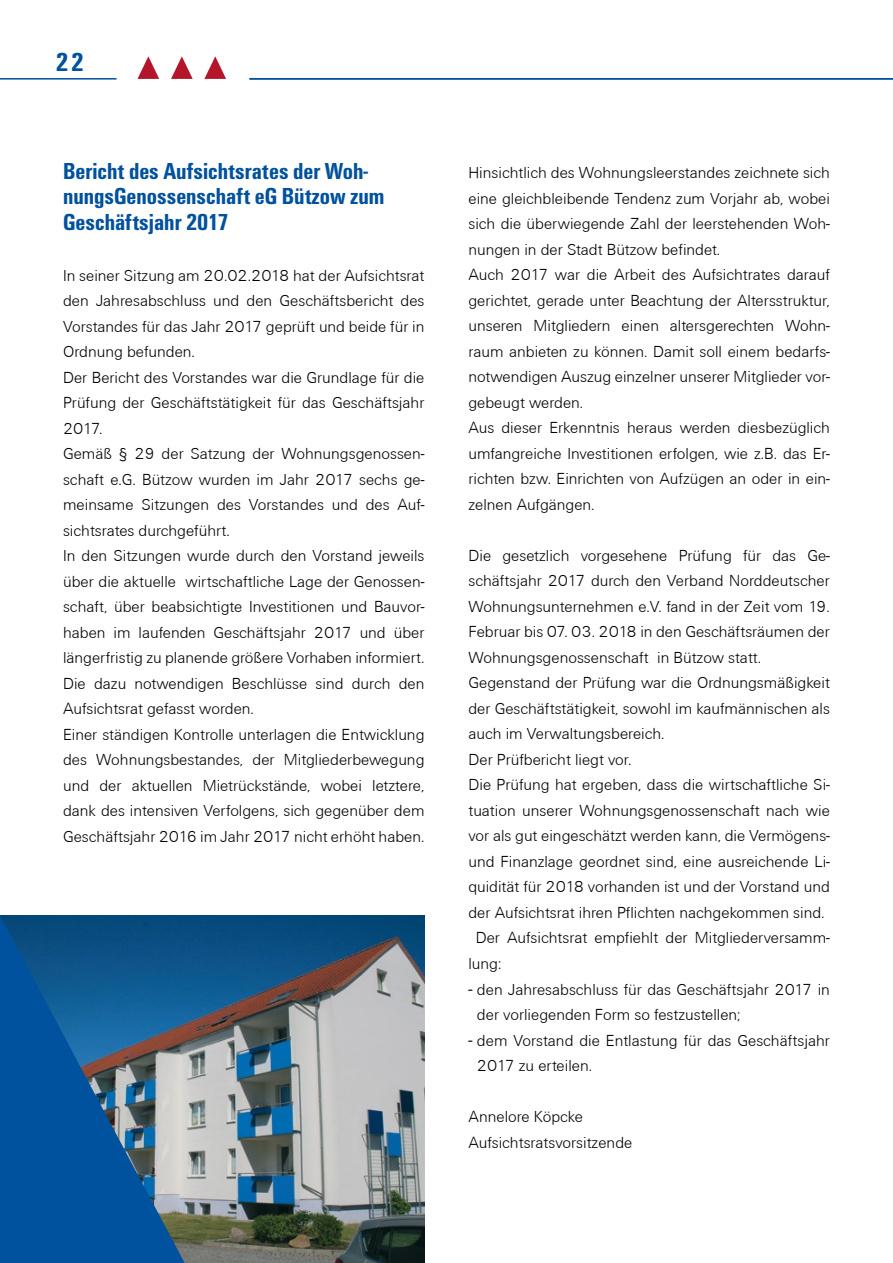
<style>
.page{position:relative;width:893px;height:1263px;background:#fff}
.page>*{position:absolute;margin:0;border:0;box-sizing:border-box;transform-origin:0 0}
.t1{font:700 condensed 27px "Unitus T";color:#00519e}
.t2{font:700 condensed 24px/25.5px "Unitus T";color:#00519e}
.t3{font:300 16.5px/25.5px "U001 T";color:#000}
.s1{font-size:18px}
</style>
<div class="page">
<hr style="left:0;top:78px;width:117px;height:2px;background:#00519e">
<hr style="left:249px;top:78px;width:644px;height:2px;background:#00519e">
<svg style="left:137px;top:56px;width:22px;height:23px"></svg>
<svg style="left:171px;top:56px;width:22px;height:23px"></svg>
<svg style="left:204px;top:56px;width:22px;height:23px"></svg>
<img style="left:185px;top:915px;width:239px;height:348px">
<svg style="left:0;top:915px;width:185px;height:348px;background:#1f5f96"></svg>
<h1 class="t1" style="left:56px;top:46px;width:29px">22</h1>
<h2 class="t2" style="left:63px;top:157px;width:323px">Bericht des Aufsichtsrates der Woh&shy;nungsGenossenschaft eG Bützow zum<br>Geschäftsjahr 2017</h2>
<p class="t3" style="left:63px;top:263px;width:363px">In seiner Sitzung am 20.02.2018 hat der Aufsichtsrat den Jahresabschluss und den Geschäftsbericht des Vorstandes für das Jahr 2017 geprüft und beide für in Ordnung befunden.<br>Der Bericht des Vorstandes war die Grundlage für die Prüfung der Geschäftstätigkeit für das Geschäftsjahr 2017.<br>Gemäß § 29 der Satzung der Wohnungsgenossen&shy;schaft e.G. Bützow wurden im Jahr 2017 sechs ge&shy;meinsame Sitzungen des Vorstandes und des Auf&shy;sichtsrates durchgeführt.<br>In den Sitzungen wurde durch den Vorstand jeweils über die aktuelle wirtschaftliche Lage der Genossen&shy;schaft, über beabsichtigte Investitionen und Bauvor&shy;haben im laufenden Geschäftsjahr 2017 und über längerfristig zu planende größere Vorhaben informiert.<br>Die dazu notwendigen Beschlüsse sind durch den Aufsichtsrat gefasst worden.<br>Einer ständigen Kontrolle unterlagen die Entwicklung des Wohnungsbestandes, der Mitgliederbewegung und der aktuellen Mietrückstände, wobei letztere, dank des intensiven Verfolgens, sich gegenüber dem Geschäftsjahr 2016 im Jahr 2017 nicht erhöht haben.</p>
<p class="t3" style="left:468px;top:160px;width:363px">Hinsichtlich des Wohnungsleerstandes zeichnete sich eine gleichbleibende Tendenz zum Vorjahr ab, wobei sich die überwiegende Zahl der leerstehenden Woh&shy;nungen in der Stadt Bützow befindet.<br>Auch 2017 war die Arbeit des Aufsichtrates darauf gerichtet, gerade unter Beachtung der Altersstruktur, unseren Mitgliedern einen altersgerechten Wohn&shy;raum anbieten zu können. Damit soll einem bedarfs&shy;notwendigen Auszug einzelner unserer Mitglieder vor&shy;gebeugt werden.<br>Aus dieser Erkenntnis heraus werden diesbezüglich umfangreiche Investitionen erfolgen, wie z.B. das Er&shy;richten bzw. Einrichten von Aufzügen an oder in ein&shy;zelnen Aufgängen.</p>
<p class="t3" style="left:468px;top:543px;width:363px">Die gesetzlich vorgesehene Prüfung für das Ge-</p>
<p class="t3" style="left:468px;top:568px;width:363px">schäftsjahr 2017 durch den Verband Norddeutscher</p>
<p class="t3" style="left:468px;top:594px;width:363px">Wohnungsunternehmen e.V. fand in der Zeit vom 19.</p>
<p class="t3" style="left:468px;top:619px;width:363px">Februar bis 07. 03. 2018 in den Geschäftsräumen der</p>
<p class="t3" style="left:468px;top:645px;width:294px">Wohnungsgenossenschaft in Bützow statt.</p>
<p class="t3" style="left:468px;top:670px;width:363px">Gegenstand der Prüfung war die Ordnungsmäßigkeit</p>
<p class="t3" style="left:468px;top:696px;width:363px">der Geschäftstätigkeit, sowohl im kaufmännischen als</p>
<p class="t3" style="left:468px;top:721px;width:198px">auch im Verwaltungsbereich.</p>
<p class="t3" style="left:468px;top:747px;width:165px">Der Prüfbericht liegt vor.</p>
<p class="t3" style="left:468px;top:772px;width:363px">Die Prüfung hat ergeben, dass die wirtschaftliche Si-</p>
<p class="t3" style="left:468px;top:798px;width:363px">tuation unserer Wohnungsgenossenschaft nach wie</p>
<p class="t3" style="left:468px;top:823px;width:363px">vor als gut eingeschätzt werden kann, die Vermögens-</p>
<p class="t3" style="left:468px;top:849px;width:363px">und Finanzlage geordnet sind, eine ausreichende Li-</p>
<p class="t3" style="left:468px;top:874px;width:363px">quidität für 2018 vorhanden ist und der Vorstand und</p>
<p class="t3" style="left:468px;top:900px;width:358px">der Aufsichtsrat ihren Pflichten nachgekommen sind.</p>
<p class="t3" style="left:476px;top:925px;width:356px">Der Aufsichtsrat empfiehlt der Mitgliederversamm-</p>
<p class="t3" style="left:468px;top:951px;width:34px">lung:</p>
<p class="t3" style="left:477px;top:977px;width:354px;text-indent:-9px"><span class="s1">-</span> den Jahresabschluss für das Geschäftsjahr 2017 in der vorliegenden Form so festzustellen;</p>
<p class="t3" style="left:477px;top:1028px;width:354px;text-indent:-9px"><span class="s1">-</span> dem Vorstand die Entlastung für das Geschäftsjahr<br>2017 zu erteilen.</p>
<p class="t3" style="left:468px;top:1104px;width:165px">Annelore Köpcke<br>Aufsichtsratsvorsitzende</p>
</div>
